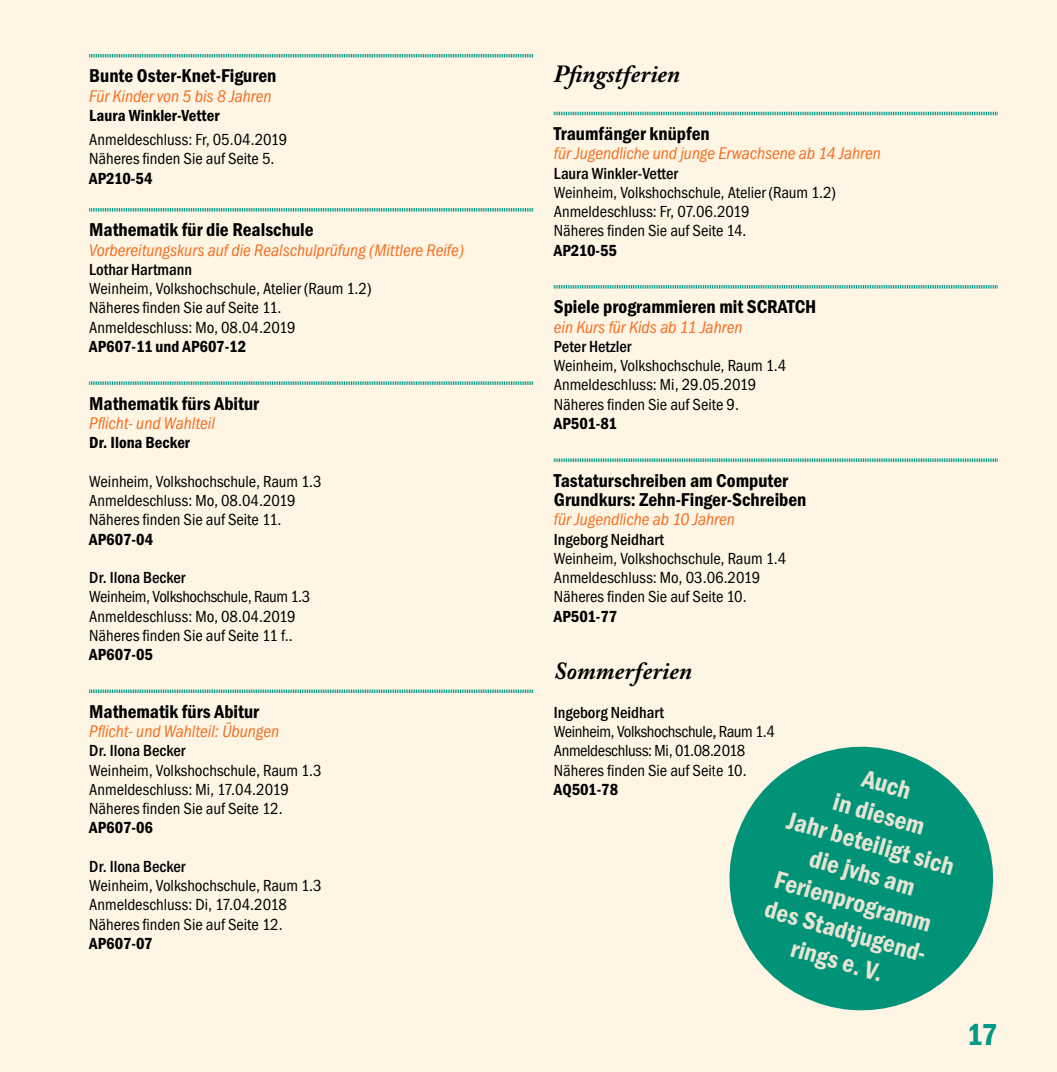
<style>
.page{position:relative;width:1057px;height:1072px;background:#fff}
.page>*{position:absolute;margin:0;border:0;box-sizing:border-box;transform-origin:0 0}
.t1{font:600 condensed 31.5px "Franklin Gothic";color:#009986}
.t2{font:600 condensed 25.72px/30.4px "Franklin Gothic";color:#e6eeec;text-align:center}
.t3{font:italic 700 24.5px "Adobe Caslon Pro";color:#000}
.t4{font:600 condensed 19.25px/19.2px "Franklin Gothic";color:#000}
.t5{font:italic condensed 17.5px "Franklin Gothic";letter-spacing:-.005em;color:#f36f21}
.t6{font:condensed 16.62px/19.2px "Franklin Gothic";color:#000}
.t7{font:600 condensed 16.62px "Franklin Gothic";color:#000}
.t8{font:500 condensed 16.62px "Franklin Gothic";color:#000}
.t9{font:condensed 16.62px/19.2px "Franklin Gothic";letter-spacing:-.02em;color:#000}
</style>
<div class="page">
<div style="left:0;top:0;width:1057px;height:1071px;background:#fff5e5"></div>
<svg style="left:89px;top:53px;width:444px;height:5px;background:#99cfbe"></svg>
<svg style="left:89px;top:207px;width:444px;height:5px;background:#99cfbe"></svg>
<svg style="left:89px;top:381px;width:444px;height:4px;background:#7fc6b4"></svg>
<svg style="left:89px;top:689px;width:444px;height:4px;background:#80c6b5"></svg>
<svg style="left:553px;top:111px;width:444px;height:5px;background:#99cfbe"></svg>
<svg style="left:553px;top:284px;width:444px;height:5px;background:#99cfbe"></svg>
<svg style="left:553px;top:458px;width:444px;height:4px;background:#7fc6b5"></svg>
<svg style="left:714px;top:731px;width:294px;height:294px;background:#5cb69f"></svg>
<p class="t4" style="left:89px;top:66px;width:189px">Bunte Oster-Knet-Figuren</p>
<p class="t5" style="left:89px;top:86px;width:184px">Für Kinder von 5 bis 8 Jahren</p>
<p class="t7" style="left:89px;top:106px;width:132px">Laura Winkler-Vetter</p>
<p class="t6" style="left:89px;top:130px;width:200px">Anmeldeschluss: Fr, 05.04.2019<br>Näheres finden Sie auf Seite 5.</p>
<p class="t7" style="left:89px;top:168px;width:65px">AP210-54</p>
<p class="t4" style="left:89px;top:220px;width:226px">Mathematik für die Realschule</p>
<p class="t5" style="left:89px;top:240px;width:376px">Vorbereitungskurs auf die Realschulprüfung (Mittlere Reife)</p>
<p class="t8" style="left:89px;top:260px;width:104px">Lothar Hartmann</p>
<p class="t6" style="left:89px;top:279px;width:283px">Weinheim, Volkshochschule, Atelier (Raum 1.2)<br>Näheres finden Sie auf Seite 11.<br>Anmeldeschluss: Mo, 08.04.2019</p>
<p class="t7" style="left:89px;top:337px;width:158px">AP607-11 und AP607-12</p>
<p class="t4" style="left:89px;top:394px;width:171px">Mathematik fürs Abitur</p>
<p class="t5" style="left:89px;top:413px;width:127px">Pflicht- und Wahlteil</p>
<p class="t7" style="left:89px;top:433px;width:102px">Dr. Ilona Becker</p>
<p class="t6" style="left:89px;top:472px;width:234px">Weinheim, Volkshochschule, Raum 1.3<br>Anmeldeschluss: Mo, 08.04.2019<br>Näheres finden Sie auf Seite 11.</p>
<p class="t7" style="left:89px;top:529px;width:65px">AP607-04</p>
<p class="t8" style="left:89px;top:568px;width:98px">Dr. Ilona Becker</p>
<p class="t6" style="left:89px;top:587px;width:223px">Weinheim, Volkshochschule, Raum 1.3<br>Anmeldeschluss: Mo, 08.04.2019<br>Näheres finden Sie auf Seite 11 f..</p>
<p class="t7" style="left:89px;top:645px;width:65px">AP607-05</p>
<p class="t4" style="left:89px;top:702px;width:171px">Mathematik fürs Abitur</p>
<p class="t5" style="left:89px;top:721px;width:191px">Pflicht- und Wahlteil: Übungen</p>
<p class="t8" style="left:89px;top:741px;width:98px">Dr. Ilona Becker</p>
<p class="t6" style="left:89px;top:760px;width:234px">Weinheim, Volkshochschule, Raum 1.3<br>Anmeldeschluss: Mi, 17.04.2019<br>Näheres finden Sie auf Seite 12.</p>
<p class="t7" style="left:89px;top:818px;width:65px">AP607-06</p>
<p class="t8" style="left:89px;top:857px;width:98px">Dr. Ilona Becker</p>
<p class="t6" style="left:89px;top:876px;width:234px">Weinheim, Volkshochschule, Raum 1.3<br>Anmeldeschluss: Di, 17.04.2018<br>Näheres finden Sie auf Seite 12.</p>
<p class="t7" style="left:89px;top:933px;width:65px">AP607-07</p>
<h3 class="t3" style="left:554px;top:59px;width:128px">Pfingstferien</h3>
<p class="t4" style="left:554px;top:124px;width:157px">Traumfänger knüpfen</p>
<p class="t5" style="left:554px;top:144px;width:328px">für Jugendliche und junge Erwachsene ab 14 Jahren</p>
<p class="t8" style="left:554px;top:164px;width:126px">Laura Winkler-Vetter</p>
<p class="t6" style="left:554px;top:183px;width:283px">Weinheim, Volkshochschule, Atelier (Raum 1.2)<br>Anmeldeschluss: Fr, 07.06.2019<br>Näheres finden Sie auf Seite 14.</p>
<p class="t7" style="left:554px;top:240px;width:65px">AP210-55</p>
<p class="t4" style="left:554px;top:297px;width:264px">Spiele programmieren mit SCRATCH</p>
<p class="t5" style="left:554px;top:317px;width:190px">ein Kurs für Kids ab 11 Jahren</p>
<p class="t8" style="left:554px;top:337px;width:79px">Peter Hetzler</p>
<p class="t6" style="left:554px;top:356px;width:234px">Weinheim, Volkshochschule, Raum 1.4<br>Anmeldeschluss: Mi, 29.05.2019<br>Näheres finden Sie auf Seite 9.</p>
<p class="t7" style="left:554px;top:414px;width:64px">AP501-81</p>
<p class="t4" style="left:554px;top:471px;width:254px">Tastaturschreiben am Computer<br>Grundkurs: Zehn-Finger-Schreiben</p>
<p class="t5" style="left:554px;top:510px;width:182px">für Jugendliche ab 10 Jahren</p>
<p class="t8" style="left:554px;top:529px;width:112px">Ingeborg Neidhart</p>
<p class="t6" style="left:554px;top:549px;width:234px">Weinheim, Volkshochschule, Raum 1.4<br>Anmeldeschluss: Mo, 03.06.2019<br>Näheres finden Sie auf Seite 10.</p>
<p class="t7" style="left:554px;top:606px;width:65px">AP501-77</p>
<h3 class="t3" style="left:554px;top:656px;width:140px">Sommerferien</h3>
<p class="t8" style="left:554px;top:703px;width:112px">Ingeborg Neidhart</p>
<p class="t9" style="left:554px;top:722px;width:223px">Weinheim, Volkshochschule, Raum 1.4<br>Anmeldeschluss: Mi, 01.08.2018<br>Näheres finden Sie auf Seite 10.</p>
<p class="t7" style="left:554px;top:779px;width:66px">AQ501-78</p>
<h2 class="t2" style="left:809px;top:746px;width:177px;rotate:16deg">Auch<br>in diesem<br>Jahr beteiligt sich die jvhs am<br>Ferienprogramm des Stadtjugend&shy;rings e. V.</h2>
<h1 class="t1" style="left:967px;top:1016px;width:32px">17</h1>
</div>
